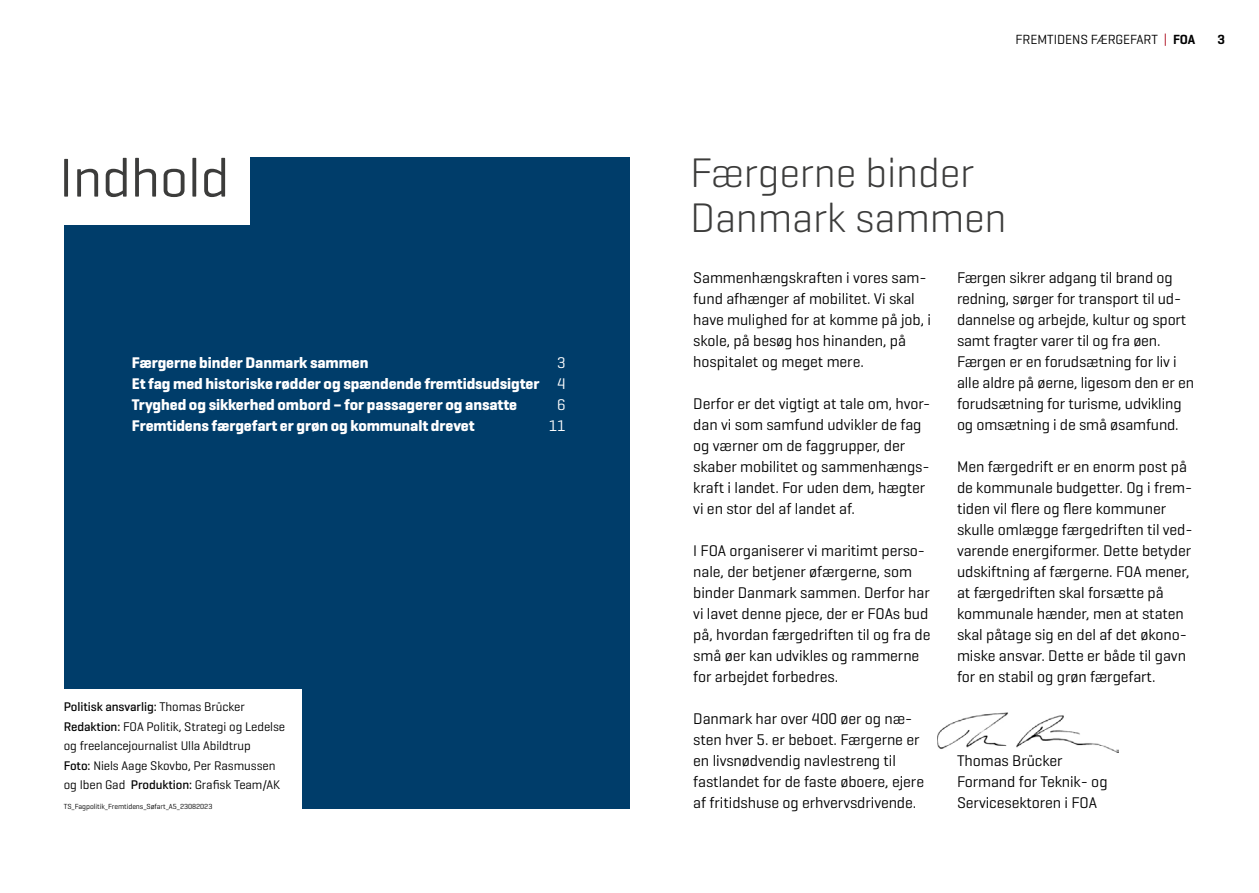
<style>
.page{position:relative;width:1259px;height:893px;background:#fff}
.page>*{position:absolute;margin:0;border:0;box-sizing:border-box;transform-origin:0 0}
.t1{font:55.5px "Geogrotesque";letter-spacing:-.005em;color:#3c3c3b}
.t2{font:300 42px/45px "Geogrotesque";letter-spacing:-.005em;color:#3c3c3b}
.t3{font:15.75px/21px "Geogrotesque";letter-spacing:-.005em;color:#000}
.t4{font:700 15.75px/21px "Geogrotesque";letter-spacing:-.005em;color:#fff;text-align:justify}
.t5{font:15.75px "Geogrotesque";color:#fff}
.t6{font:13.5px "Geogrotesque";letter-spacing:-.005em;color:#000}
.t7{font:600 13.5px "Geogrotesque";color:#000}
.t8{font:12.75px/19.5px "Geogrotesque";letter-spacing:-.005em;color:#000}
.t9{font:7.5px "Geogrotesque";letter-spacing:-.005em;color:#000}
.s1{font-weight:400}
.s2{font-weight:500}
.s3{color:#ae1122}
.s4{font-weight:600}
</style>
<div class="page">
<div style="left:64px;top:157px;width:565px;height:651px;background:#003d6a"></div>
<div style="left:59px;top:155px;width:191px;height:70px;background:#fff"></div>
<div style="left:64px;top:690px;width:238px;height:203px;background:#fff"></div>
<img style="left:938px;top:712px;width:180px;height:41px">
<h1 class="t1" style="left:59px;top:143px;width:172px">Indhold</h1>
<p class="t4" style="left:132px;top:352px;width:238px">Færgerne binder Danmark sammen</p>
<p class="t4" style="left:132px;top:352px;width:435px;text-indent:425px"><span class="s1">3<br></span>Et fag med historiske rødder og spændende fremtidsudsigter <span class="s1">4<br></span>Tryghed og sikkerhed ombord – for passagerer og ansatte</p>
<p class="t5" style="left:557px;top:395px;width:10px">6</p>
<p class="t4" style="left:132px;top:415px;width:344px">Fremtidens færgefart er grøn og kommunalt drevet</p>
<p class="t5" style="left:549px;top:416px;width:18px">11</p>
<p class="t8" style="left:64px;top:697px;width:223px"><span class="s2">Politisk ansvarlig:</span> Thomas Brücker <span class="s2">Redaktion:</span> FOA Politik, Strategi og Ledelse og freelancejournalist Ulla Abildtrup<br><span class="s2">Foto:</span> Niels Aage Skovbo, Per Rasmussen og Iben Gad <span class="s2">Produktion:</span> Grafisk Team/AK</p>
<p class="t9" style="left:64px;top:801px;width:150px">TS_Fagpolitik_Fremtidens_Søfart_A5_23082023</p>
<p class="t6" style="left:1015px;top:31px;width:181px">FREMTIDENS FÆRGEFART <span class="s3">|</span> <span class="s4">FOA</span></p>
<p class="t7" style="left:1217px;top:31px;width:9px">3</p>
<h2 class="t2" style="left:690px;top:149px;width:318px">Færgerne binder<br>Danmark sammen</h2>
<p class="t3" style="left:693px;top:267px;width:239px">Sammenhængskraften i vores sam&shy;fund afhænger af mobilitet. Vi skal have mulighed for at komme på job, i skole, på besøg hos hinanden, på hospitalet og meget mere.</p>
<p class="t3" style="left:693px;top:393px;width:238px">Derfor er det vigtigt at tale om, hvor&shy;dan vi som samfund udvikler de fag og værner om de faggrupper, der skaber mobilitet og sammenhængs&shy;kraft i landet. For uden dem, hægter vi en stor del af landet af.</p>
<p class="t3" style="left:693px;top:540px;width:239px">I FOA organiserer vi maritimt perso&shy;nale, der betjener øfærgerne, som binder Danmark sammen. Derfor har vi lavet denne pjece, der er FOAs bud på, hvordan færgedriften til og fra de små øer kan udvikles og rammerne for arbejdet forbedres.</p>
<p class="t3" style="left:693px;top:708px;width:232px">Danmark har over 400 øer og næ&shy;sten hver 5. er beboet. Færgerne er en livsnødvendig navlestreng til fastlandet for de faste øboere, ejere af fritidshuse og erhvervsdrivende.</p>
<p class="t3" style="left:957px;top:267px;width:238px">Færgen sikrer adgang til brand og redning, sørger for transport til ud&shy;dannelse og arbejde, kultur og sport samt fragter varer til og fra øen.<br>Færgen er en forudsætning for liv i alle aldre på øerne, ligesom den er en forudsætning for turisme, udvikling og omsætning i de små øsamfund.</p>
<p class="t3" style="left:957px;top:456px;width:237px">Men færgedrift er en enorm post på de kommunale budgetter. Og i frem&shy;tiden vil flere og flere kommuner skulle omlægge færgedriften til ved&shy;varende energiformer. Dette betyder udskiftning af færgerne. FOA mener, at færgedriften skal forsætte på kommunale hænder, men at staten skal påtage sig en del af det økono&shy;miske ansvar. Dette er både til gavn for en stabil og grøn færgefart.</p>
<p class="t3" style="left:957px;top:750px;width:152px">Thomas Brücker<br>Formand for Teknik- og<br>Servicesektoren i FOA</p>
</div>
